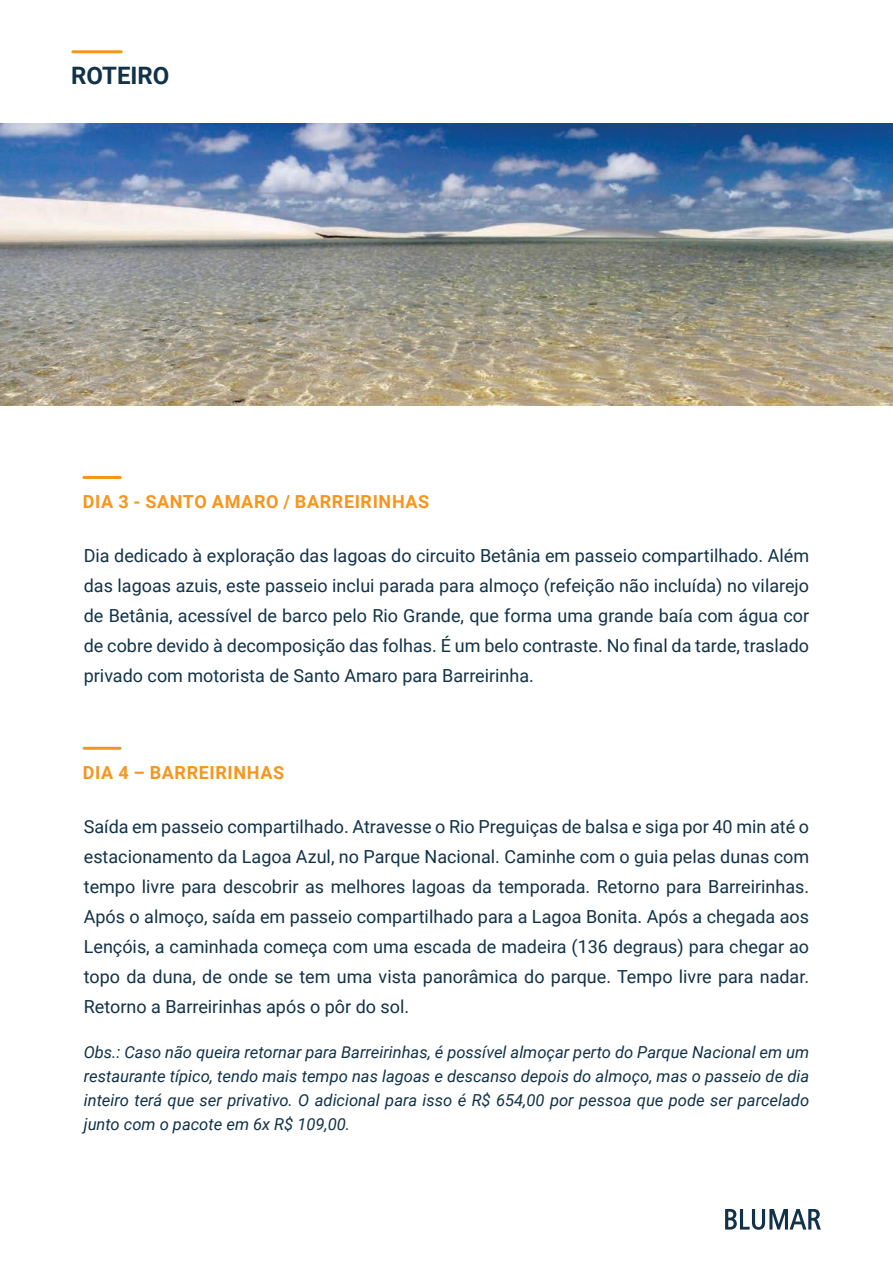
<style>
.page{position:relative;width:893px;height:1263px;background:#fff}
.page>*{position:absolute;margin:0;border:0;box-sizing:border-box;transform-origin:0 0}
.t1{font:700 24px "Roboto";color:#113249}
.t2{font:18px/30px "Roboto";color:#113249;text-align:justify}
.t3{font:700 18px "Roboto";letter-spacing:.035em;color:#f7951d}
.t4{font:italic 16.5px/24px "Roboto";color:#113249;text-align:justify}
</style>
<div class="page">
<svg style="left:725px;top:1209px;width:96px;height:21px"></svg>
<hr style="left:84px;top:747px;width:36px;height:3px;background:#f7951d">
<hr style="left:73px;top:50px;width:48px;height:3px;background:#f7951d">
<img style="left:0;top:123px;width:893px;height:283px">
<hr style="left:84px;top:476px;width:36px;height:3px;background:#f7951d">
<h1 class="t1" style="left:71px;top:59px;width:100px">ROTEIRO</h1>
<p class="t3" style="left:83px;top:489px;width:348px">DIA 3 - SANTO AMARO / BARREIRINHAS</p>
<p class="t2" style="left:84px;top:540px;width:727px">Dia dedicado à exploração das lagoas do circuito Betânia em passeio compartilhado. Além das lagoas azuis, este passeio inclui parada para almoço (refeição não incluída) no vilarejo de Betânia, acessível de barco pelo Rio Grande, que forma uma grande baía com água cor de cobre devido à decomposição das folhas. É um belo contraste. No final da tarde, traslado privado com motorista de Santo Amaro para Barreirinha.</p>
<p class="t3" style="left:83px;top:760px;width:203px">DIA 4 – BARREIRINHAS</p>
<p class="t2" style="left:84px;top:811px;width:727px">Saída em passeio compartilhado. Atravesse o Rio Preguiças de balsa e siga por 40 min até o estacionamento da Lagoa Azul, no Parque Nacional. Caminhe com o guia pelas dunas com tempo livre para descobrir as melhores lagoas da temporada. Retorno para Barreirinhas.<br>Após o almoço, saída em passeio compartilhado para a Lagoa Bonita. Após a chegada aos Lençóis, a caminhada começa com uma escada de madeira (136 degraus) para chegar ao topo da duna, de onde se tem uma vista panorâmica do parque. Tempo livre para nadar.<br>Retorno a Barreirinhas após o pôr do sol.</p>
<p class="t4" style="left:84px;top:1039px;width:727px">Obs.: Caso não queira retornar para Barreirinhas, é possível almoçar perto do Parque Nacional em um restaurante típico, tendo mais tempo nas lagoas e descanso depois do almoço, mas o passeio de dia inteiro terá que ser privativo. O adicional para isso é R$ 654,00 por pessoa que pode ser parcelado junto com o pacote em 6x R$ 109,00.</p>
</div>
